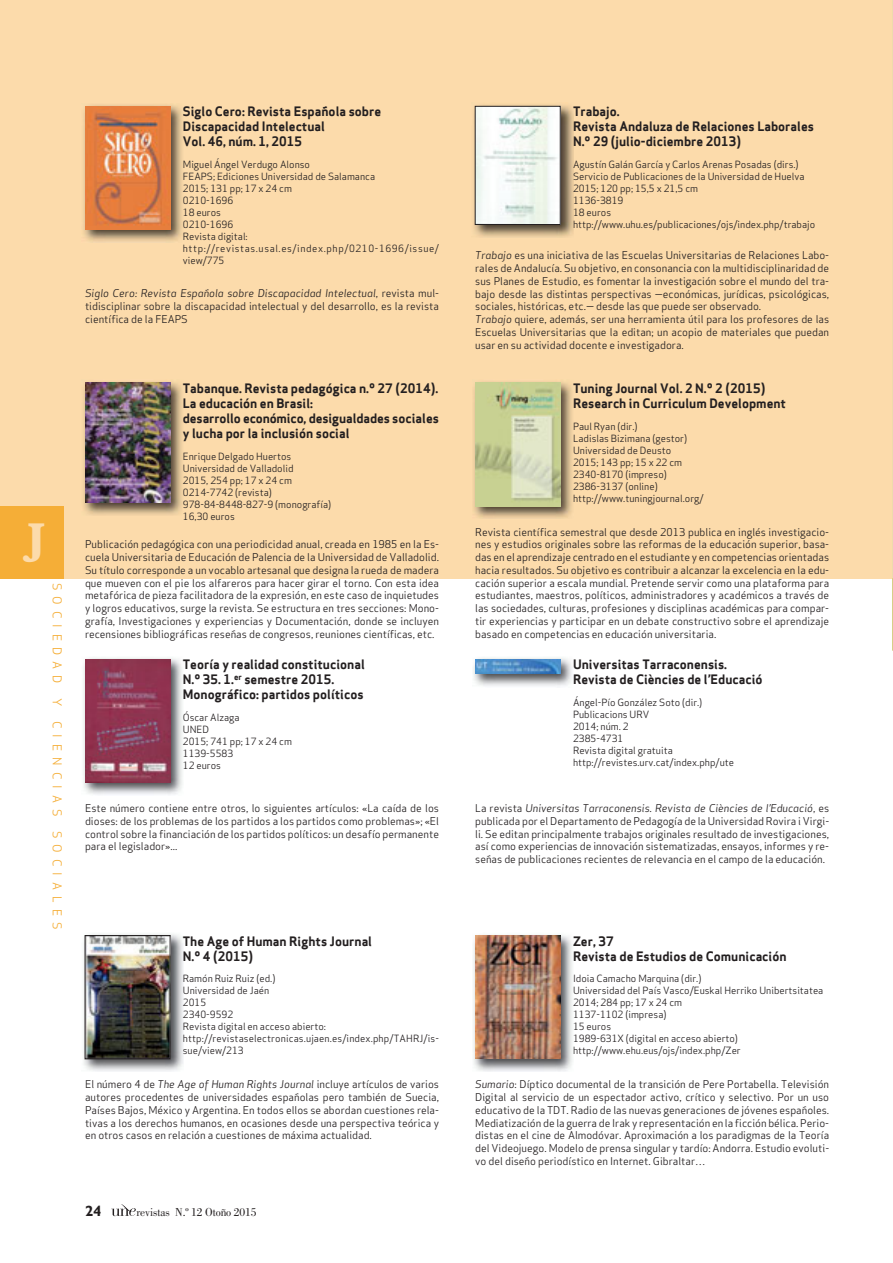
<style>
.page{position:relative;width:893px;height:1263px;background:#fff}
.page>*{position:absolute;margin:0;border:0;box-sizing:border-box;transform-origin:0 0}
.t1{font:700 43.5px "Aldine 721 BT";color:#fcdbab;scale:1.1 1}
.t2{font:700 15px "Gill Sans Std";color:#231f20}
.t3{font:12.75px/15px "Apex Sans Bold T";color:#231f20}
.t4{font:12px "Apex Sans Book T";letter-spacing:.5em;color:#f5ae37}
.t5{font:12px "Bodoni Std";letter-spacing:-.01em;color:#231f20;scale:.95 1}
.t6{font:10.5px/12.8px "Apex Sans Book T";color:#231f20;text-align:justify}
.t7{font:10.5px "Apex Sans Book Italic T";color:#231f20}
.t8{font:9.75px/12px "Apex Sans Book T";color:#231f20}
.s1{font-family:"Apex Sans Book T"}
.s2{font-family:"Apex Sans Book Italic T"}
</style>
<div class="page">
<div style="left:0;top:0;width:893px;height:578px;background:#fcdbab"></div>
<div style="left:0;top:506px;width:64px;height:72px;background:#f5ae37"></div>
<svg style="left:111px;top:1204px;width:25px;height:12px"></svg>
<img style="left:473px;top:935px;width:99px;height:137px">
<img style="left:475px;top:935px;width:85px;height:124px">
<img style="left:83px;top:934px;width:100px;height:137px">
<img style="left:87px;top:937px;width:81px;height:120px">
<div style="left:85px;top:935px;width:85px;height:124px;border:1px solid #231f20"></div>
<img style="left:473px;top:658px;width:99px;height:28px">
<img style="left:475px;top:659px;width:85px;height:15px">
<img style="left:83px;top:658px;width:99px;height:137px">
<img style="left:85px;top:659px;width:85px;height:123px">
<img style="left:473px;top:382px;width:99px;height:137px">
<img style="left:475px;top:383px;width:85px;height:123px">
<img style="left:83px;top:382px;width:99px;height:133px">
<img style="left:85px;top:383px;width:85px;height:120px">
<img style="left:474px;top:105px;width:99px;height:133px">
<img style="left:477px;top:108px;width:81px;height:115px">
<div style="left:475px;top:106px;width:85px;height:119px;border:1px solid #231f20"></div>
<img style="left:83px;top:105px;width:99px;height:138px">
<img style="left:85px;top:106px;width:85px;height:124px">
<p class="t3" style="left:183px;top:104px;width:200px">Siglo Cero: Revista Española sobre<br>Discapacidad Intelectual<br>Vol. 46, núm. 1, 2015</p>
<p class="t8" style="left:183px;top:158px;width:258px">Miguel Ángel Verdugo Alonso<br>FEAPS; Ediciones Universidad de Salamanca<br>2015; 131 pp; 17 x 24 cm<br>0210-1696<br>18 euros<br>0210-1696<br>Revista digital: http://revistas.usal.es/index.php/0210-1696/issue/ view/775</p>
<p class="t7" style="left:85px;top:287px;width:355px">Siglo Cero: Revista Española sobre Discapacidad Intelectual<span class="s1">, revista mul-</span></p>
<p class="t6" style="left:85px;top:300px;width:355px">tidisciplinar sobre la discapacidad intelectual y del desarrollo, es la revista científica de la FEAPS</p>
<h1 class="t1" style="left:25px;top:512px;width:21px">J</h1>
<p class="t4" style="left:65px;top:583px;width:348px;rotate:90deg">SOCIEDAD Y CIENCIAS SOCIALES</p>
<p class="t3" style="left:183px;top:380px;width:258px">Tabanque. Revista pedagógica n.º 27 (2014).<br>La educación en Brasil:<br>desarrollo económico, desigualdades sociales y lucha por la inclusión social</p>
<p class="t8" style="left:183px;top:450px;width:150px">Enrique Delgado Huertos<br>Universidad de Valladolid<br>2015, 254 pp; 17 x 24 cm<br>0214-7742 (revista)<br>978-84-8448-827-9 (monografía)<br>16,30 euros</p>
<p class="t6" style="left:85px;top:538px;width:355px">Publicación pedagógica con una periodicidad anual, creada en 1985 en la Es&shy;cuela Universitaria de Educación de Palencia de la Universidad de Valladolid.<br>Su título corresponde a un vocablo artesanal que designa la rueda de madera que mueven con el pie los alfareros para hacer girar el torno. Con esta idea metafórica de pieza facilitadora de la expresión, en este caso de inquietudes y logros educativos, surge la revista. Se estructura en tres secciones: Mono&shy;grafía, Investigaciones y experiencias y Documentación, donde se incluyen recensiones bibliográficas reseñas de congresos, reuniones científicas, etc.</p>
<p class="t3" style="left:183px;top:657px;width:183px">Teoría y realidad constitucional<br>N.º 35. 1.<sup>er</sup> semestre 2015.<br>Monográfico: partidos políticos</p>
<p class="t8" style="left:183px;top:711px;width:111px">Óscar Alzaga<br>UNED<br>2015; 741 pp; 17 x 24 cm<br>1139-5583<br>12 euros</p>
<p class="t6" style="left:85px;top:802px;width:355px">Este número contiene entre otros, lo siguientes artículos: «La caída de los dioses: de los problemas de los partidos a los partidos como problemas»; «El control sobre la financiación de los partidos políticos: un desafío permanente para el legislador»...</p>
<p class="t3" style="left:183px;top:933px;width:191px">The Age of Human Rights Journal<br>N.º 4 (2015)</p>
<p class="t8" style="left:183px;top:973px;width:258px">Ramón Ruiz Ruiz (ed.)<br>Universidad de Jaén<br>2015<br>2340-9592<br>Revista digital en acceso abierto: http://revistaselectronicas.ujaen.es/index.php/TAHRJ/is&shy;sue/view/213</p>
<p class="t6" style="left:85px;top:1078px;width:355px">El número 4 de <span class="s2">The Age of Human Rights Journal</span> incluye artículos de varios autores procedentes de universidades españolas pero también de Suecia, Países Bajos, México y Argentina. En todos ellos se abordan cuestiones rela&shy;tivas a los derechos humanos, en ocasiones desde una perspectiva teórica y en otros casos en relación a cuestiones de máxima actualidad.</p>
<h2 class="t2" style="left:85px;top:1205px;width:18px">24</h2>
<p class="t5" style="left:136px;top:1207px;width:128px">revistas N.º 12 Otoño 2015</p>
<p class="t3" style="left:573px;top:104px;width:243px">Trabajo.<br>Revista Andaluza de Relaciones Laborales<br>N.º 29 (julio-diciembre 2013)</p>
<p class="t8" style="left:573px;top:158px;width:244px">Agustín Galán García y Carlos Arenas Posadas (dirs.)<br>Servicio de Publicaciones de la Universidad de Huelva 2015; 120 pp; 15,5 x 21,5 cm<br>1136-3819<br>18 euros http://www.uhu.es/publicaciones/ojs/index.php/trabajo</p>
<p class="t6" style="left:475px;top:249px;width:355px;text-align:left"><span class="s2">Trabajo</span> es una iniciativa de las Escuelas Universitarias de Relaciones Labo&shy;rales de Andalucía. Su objetivo, en consonancia con la multidisciplinaridad de sus Planes de Estudio, es fomentar la investigación sobre el mundo del tra&shy;bajo desde las distintas perspectivas —económicas, jurídicas, psicológicas, sociales, históricas, etc.— desde las que puede ser observado.<br><span class="s2">Trabajo</span> quiere, además, ser una herramienta útil para los profesores de las Escuelas Universitarias que la editan; un acopio de materiales que puedan usar en su actividad docente e investigadora.</p>
<p class="t3" style="left:573px;top:380px;width:215px">Tuning Journal Vol. 2 N.º 2 (2015)<br>Research in Curriculum Development</p>
<p class="t8" style="left:573px;top:420px;width:132px">Paul Ryan (dir.)<br>Ladislas Bizimana (gestor)<br>Universidad de Deusto<br>2015; 143 pp; 15 x 22 cm<br>2340-8170 (impreso)<br>2386-3137 (online) http://www.tuningjournal.org/</p>
<p class="t6" style="left:475px;top:525px;width:355px">Revista científica semestral que desde 2013 publica en inglés investigacio&shy;nes y estudios originales sobre las reformas de la educación superior, basa&shy;das en el aprendizaje centrado en el estudiante y en competencias orientadas hacia resultados. Su objetivo es contribuir a alcanzar la excelencia en la edu&shy;cación superior a escala mundial. Pretende servir como una plataforma para estudiantes, maestros, políticos, administradores y académicos a través de las sociedades, culturas, profesiones y disciplinas académicas para compar&shy;tir experiencias y participar en un debate constructivo sobre el aprendizaje basado en competencias en educación universitaria.</p>
<p class="t3" style="left:573px;top:657px;width:191px">Universitas Tarraconensis.<br>Revista de Ciències de l’Educació</p>
<p class="t8" style="left:573px;top:696px;width:163px">Ángel-Pío González Soto (dir.)<br>Publicacions URV<br>2014; núm. 2<br>2385-4731<br>Revista digital gratuita http://revistes.urv.cat/index.php/ute</p>
<p class="t7" style="left:475px;top:801px;width:355px"><span class="s1">La revista</span> Universitas Tarraconensis. Revista de Ciències de l’Educació<span class="s1">, es</span></p>
<p class="t6" style="left:475px;top:814px;width:355px">publicada por el Departamento de Pedagogía de la Universidad Rovira i Virgi&shy;li. Se editan principalmente trabajos originales resultado de investigaciones, así como experiencias de innovación sistematizadas, ensayos, informes y re&shy;señas de publicaciones recientes de relevancia en el campo de la educación.</p>
<p class="t3" style="left:573px;top:933px;width:215px">Zer, 37<br>Revista de Estudios de Comunicación</p>
<p class="t8" style="left:573px;top:973px;width:252px">Idoia Camacho Marquina (dir.)<br>Universidad del País Vasco/Euskal Herriko Unibertsitatea<br>2014; 284 pp; 17 x 24 cm<br>1137-1102 (impresa)<br>15 euros<br>1989-631X (digital en acceso abierto) http://www.ehu.eus/ojs/index.php/Zer</p>
<p class="t6" style="left:475px;top:1078px;width:355px"><span class="s2">Sumario</span>: Díptico documental de la transición de Pere Portabella. Televisión Digital al servicio de un espectador activo, crítico y selectivo. Por un uso educativo de la TDT. Radio de las nuevas generaciones de jóvenes españoles.<br>Mediatización de la guerra de Irak y representación en la ficción bélica. Perio&shy;distas en el cine de Almodóvar. Aproximación a los paradigmas de la Teoría del Videojuego. Modelo de prensa singular y tardío: Andorra. Estudio evoluti&shy;vo del diseño periodístico en Internet. Gibraltar…</p>
</div>
